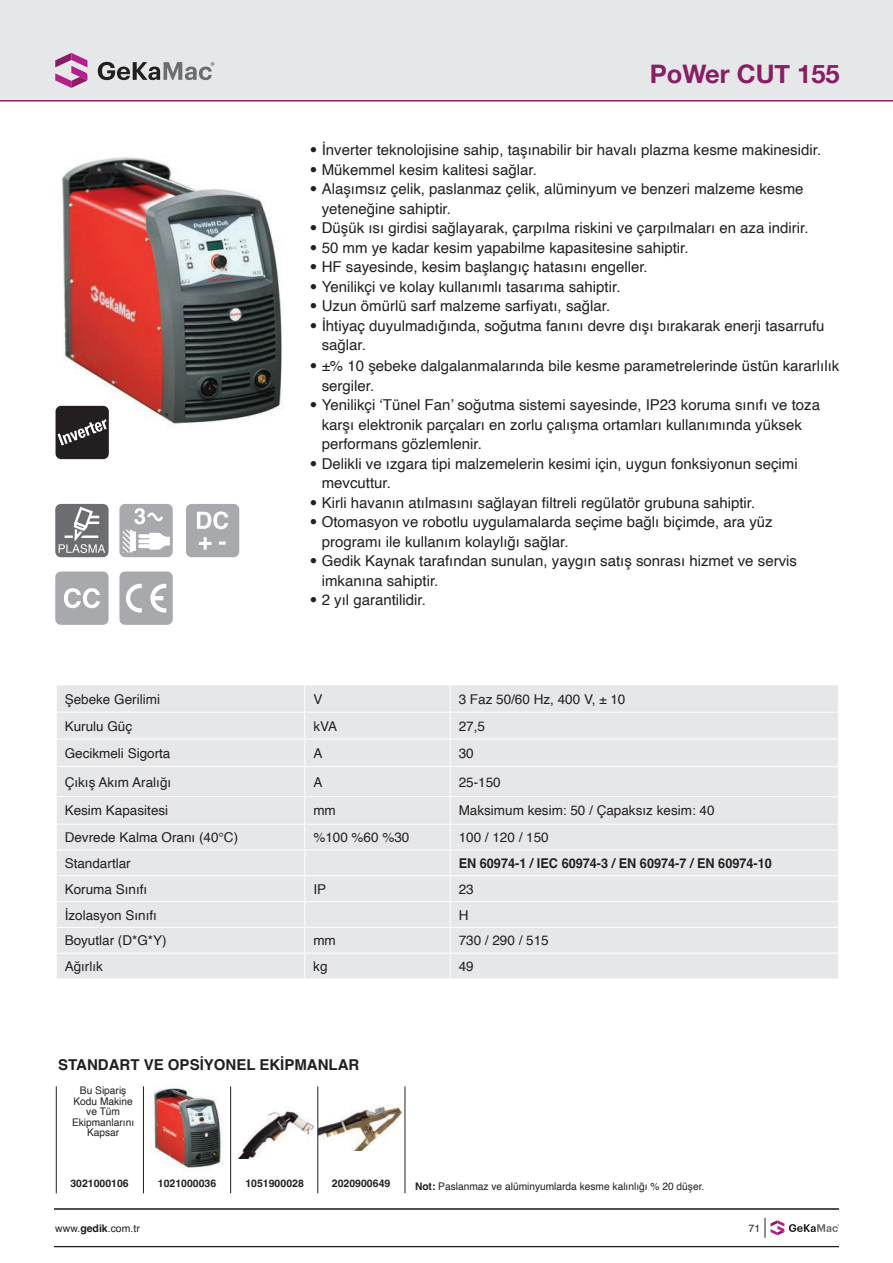
<style>
.page{position:relative;width:893px;height:1263px;background:#fff}
.page>*{position:absolute;margin:0;border:0;box-sizing:border-box;transform-origin:0 0}
.t1{font:700 25.5px "Helvetica Neue";color:#881f65}
.t2{font:15px/19.5px "Helvetica";color:#231f20}
.t3{font:700 15px "Helvetica";color:#231f20}
.t4{font:13.5px "Helvetica";color:#231f20}
.t5{font:700 13.5px "Helvetica";color:#231f20;scale:.94 1}
.t6{font:10.5px/10.5px "Helvetica";color:#231f20;text-align:center}
.t7{font:700 10.5px "Helvetica";color:#231f20}
.s1{font-family:"Helvetica Neue LT Std";font-stretch:condensed}
.s2{font-weight:700}
</style>
<div class="page">
<svg style="left:765px;top:1218px;width:74px;height:20px"></svg>
<hr style="left:54px;top:1208px;width:785px;height:1px;background:#231f20">
<hr style="left:54px;top:1209px;width:785px;height:1px;background:#231f20">
<hr style="left:54px;top:1246px;width:785px;height:1px;background:#231f20">
<div style="left:0;top:0;width:893px;height:101px;background:#e6e7e9"></div>
<hr style="left:0;top:100px;width:893px;height:2px;background:#881f65">
<svg style="left:55px;top:53px;width:32px;height:35px"></svg>
<svg style="left:98px;top:62px;width:116px;height:18px"></svg>
<div style="left:119px;top:504px;width:54px;height:53px;background:#a8a9ad;border-radius:6px"></div>
<svg style="left:122px;top:508px;width:48px;height:45px"></svg>
<img style="left:55px;top:157px;width:228px;height:275px">
<div style="left:55px;top:571px;width:54px;height:54px;background:#a8a9ad;border-radius:6px"></div>
<svg style="left:64px;top:588px;width:36px;height:20px"></svg>
<div style="left:55px;top:504px;width:54px;height:53px;background:#6c6d70;border-radius:6px"></div>
<svg style="left:59px;top:507px;width:46px;height:46px"></svg>
<div style="left:186px;top:504px;width:53px;height:53px;background:#a8a9ad;border-radius:6px"></div>
<svg style="left:197px;top:511px;width:31px;height:18px"></svg>
<svg style="left:199px;top:537px;width:26px;height:13px"></svg>
<div style="left:56px;top:406px;width:53px;height:53px;background:#231f20;border-radius:6px"></div>
<svg style="left:58px;top:419px;width:49px;height:26px"></svg>
<div style="left:57px;top:686px;width:781px;height:293px;background:#e6e7e9"></div>
<hr style="left:56px;top:712px;width:249px;height:1px;background:#fff">
<hr style="left:305px;top:712px;width:145px;height:1px;background:#fff">
<hr style="left:450px;top:712px;width:388px;height:1px;background:#fff">
<hr style="left:56px;top:739px;width:249px;height:1px;background:#fff">
<hr style="left:305px;top:739px;width:145px;height:1px;background:#fff">
<hr style="left:450px;top:739px;width:388px;height:1px;background:#fff">
<hr style="left:56px;top:766px;width:249px;height:1px;background:#fff">
<hr style="left:305px;top:766px;width:145px;height:1px;background:#fff">
<hr style="left:450px;top:766px;width:388px;height:1px;background:#fff">
<hr style="left:56px;top:796px;width:249px;height:1px;background:#fff">
<hr style="left:305px;top:796px;width:145px;height:1px;background:#fff">
<hr style="left:450px;top:796px;width:388px;height:1px;background:#fff">
<hr style="left:56px;top:824px;width:249px;height:1px;background:#fff">
<hr style="left:305px;top:824px;width:145px;height:1px;background:#fff">
<hr style="left:450px;top:824px;width:388px;height:1px;background:#fff">
<hr style="left:56px;top:850px;width:249px;height:1px;background:#fff">
<hr style="left:305px;top:850px;width:145px;height:1px;background:#fff">
<hr style="left:450px;top:850px;width:388px;height:1px;background:#fff">
<hr style="left:56px;top:875px;width:249px;height:1px;background:#fff">
<hr style="left:305px;top:875px;width:145px;height:1px;background:#fff">
<hr style="left:450px;top:875px;width:388px;height:1px;background:#fff">
<hr style="left:56px;top:901px;width:249px;height:1px;background:#fff">
<hr style="left:305px;top:901px;width:145px;height:1px;background:#fff">
<hr style="left:450px;top:901px;width:388px;height:1px;background:#fff">
<hr style="left:56px;top:927px;width:249px;height:1px;background:#fff">
<hr style="left:305px;top:927px;width:145px;height:1px;background:#fff">
<hr style="left:450px;top:927px;width:388px;height:1px;background:#fff">
<hr style="left:56px;top:953px;width:249px;height:1px;background:#fff">
<hr style="left:305px;top:953px;width:145px;height:1px;background:#fff">
<svg style="left:304px;top:686px;width:1px;height:293px"></svg>
<hr style="left:450px;top:953px;width:388px;height:1px;background:#fff">
<svg style="left:450px;top:686px;width:1px;height:293px"></svg>
<img style="left:319px;top:1105px;width:84px;height:46px">
<img style="left:153px;top:1087px;width:71px;height:84px">
<hr style="left:56px;top:1086px;width:1px;height:107px;background:#231f20">
<hr style="left:143px;top:1086px;width:1px;height:107px;background:#231f20">
<hr style="left:230px;top:1086px;width:1px;height:107px;background:#231f20">
<hr style="left:318px;top:1086px;width:1px;height:107px;background:#231f20">
<hr style="left:405px;top:1086px;width:1px;height:107px;background:#231f20">
<img style="left:238px;top:1111px;width:77px;height:48px">
<div style="left:119px;top:571px;width:54px;height:54px;background:#a8a9ad;border-radius:6px"></div>
<svg style="left:126px;top:584px;width:40px;height:29px"></svg>
<p class="t1" style="left:650px;top:54px;width:191px">PoWer CUT 155</p>
<p class="t2" style="left:310px;top:141px;width:513px"><span class="s1">•</span> İnverter teknolojisine sahip, taşınabilir bir havalı plazma kesme makinesidir.</p>
<p class="t2" style="left:310px;top:160px;width:229px"><span class="s1">•</span> Mükemmel kesim kalitesi sağlar.</p>
<p class="t2" style="left:322px;top:180px;width:483px;text-indent:-12px"><span class="s1">•</span> Alaşımsız çelik, paslanmaz çelik, alüminyum ve benzeri malzeme kesme yeteneğine sahiptir.</p>
<p class="t2" style="left:310px;top:219px;width:500px"><span class="s1">•</span> Düşük ısı girdisi sağlayarak, çarpılma riskini ve çarpılmaları en aza indirir.</p>
<p class="t2" style="left:310px;top:238px;width:380px"><span class="s1">•</span> 50 mm ye kadar kesim yapabilme kapasitesine sahiptir.</p>
<p class="t2" style="left:310px;top:258px;width:340px"><span class="s1">•</span> HF sayesinde, kesim başlangıç hatasını engeller.</p>
<p class="t2" style="left:310px;top:277px;width:312px"><span class="s1">•</span> Yenilikçi ve kolay kullanımlı tasarıma sahiptir.</p>
<p class="t2" style="left:310px;top:297px;width:302px"><span class="s1">•</span> Uzun ömürlü sarf malzeme sarfiyatı, sağlar.</p>
<p class="t2" style="left:322px;top:316px;width:504px;text-indent:-12px"><span class="s1">•</span> İhtiyaç duyulmadığında, soğutma fanını devre dışı bırakarak enerji tasarrufu sağlar.</p>
<p class="t2" style="left:322px;top:357px;width:519px;text-indent:-12px"><span class="s1">•</span> ±% 10 şebeke dalgalanmalarında bile kesme parametrelerinde üstün kararlılık sergiler.</p>
<p class="t2" style="left:322px;top:396px;width:500px;text-indent:-12px"><span class="s1">•</span> Yenilikçi ‘Tünel Fan’ soğutma sistemi sayesinde, IP23 koruma sınıfı ve toza karşı elektronik parçaları en zorlu çalışma ortamları kullanımında yüksek performans gözlemlenir.</p>
<p class="t2" style="left:322px;top:454px;width:477px;text-indent:-12px"><span class="s1">•</span> Delikli ve ızgara tipi malzemelerin kesimi için, uygun fonksiyonun seçimi mevcuttur.</p>
<p class="t2" style="left:310px;top:493px;width:447px"><span class="s1">•</span> Kirli havanın atılmasını sağlayan filtreli regülatör grubuna sahiptir.</p>
<p class="t2" style="left:322px;top:513px;width:453px;text-indent:-12px"><span class="s1">•</span> Otomasyon ve robotlu uygulamalarda seçime bağlı biçimde, ara yüz programı ile kullanım kolaylığı sağlar.</p>
<p class="t2" style="left:322px;top:552px;width:477px;text-indent:-12px"><span class="s1">•</span> Gedik Kaynak tarafından sunulan, yaygın satış sonrası hizmet ve servis imkanına sahiptir.</p>
<p class="t2" style="left:310px;top:591px;width:118px"><span class="s1">•</span> 2 yıl garantilidir.</p>
<p class="t4" style="left:65px;top:688px;width:97px">Şebeke Gerilimi</p>
<p class="t4" style="left:313px;top:688px;width:11px">V</p>
<p class="t4" style="left:459px;top:688px;width:168px">3 Faz 50/60 Hz, 400 V, ± 10</p>
<p class="t4" style="left:65px;top:715px;width:69px">Kurulu Güç</p>
<p class="t4" style="left:313px;top:715px;width:25px">kVA</p>
<p class="t4" style="left:459px;top:715px;width:28px">27,5</p>
<p class="t4" style="left:65px;top:743px;width:107px">Gecikmeli Sigorta</p>
<p class="t4" style="left:313px;top:743px;width:11px">A</p>
<p class="t4" style="left:459px;top:743px;width:17px">30</p>
<p class="t4" style="left:65px;top:771px;width:108px">Çıkış Akım Aralığı</p>
<p class="t4" style="left:313px;top:771px;width:11px">A</p>
<p class="t4" style="left:459px;top:771px;width:44px">25-150</p>
<p class="t4" style="left:65px;top:800px;width:105px">Kesim Kapasitesi</p>
<p class="t4" style="left:313px;top:800px;width:24px">mm</p>
<p class="t4" style="left:459px;top:800px;width:257px">Maksimum kesim: 50 / Çapaksız kesim: 40</p>
<p class="t4" style="left:65px;top:827px;width:175px">Devrede Kalma Oranı (40°C)</p>
<p class="t4" style="left:313px;top:827px;width:98px">%100 %60 %30</p>
<p class="t4" style="left:459px;top:827px;width:92px">100 / 120 / 150</p>
<p class="t4" style="left:65px;top:853px;width:68px">Standartlar</p>
<p class="t5" style="left:459px;top:855px;width:335px">EN 60974-1 / IEC 60974-3 / EN 60974-7 / EN 60974-10</p>
<p class="t4" style="left:65px;top:878px;width:84px">Koruma Sınıfı</p>
<p class="t4" style="left:313px;top:878px;width:14px">IP</p>
<p class="t4" style="left:459px;top:878px;width:17px">23</p>
<p class="t4" style="left:65px;top:904px;width:94px">İzolasyon Sınıfı</p>
<p class="t4" style="left:459px;top:904px;width:11px">H</p>
<p class="t4" style="left:65px;top:930px;width:104px">Boyutlar (D*G*Y)</p>
<p class="t4" style="left:313px;top:930px;width:24px">mm</p>
<p class="t4" style="left:459px;top:930px;width:92px">730 / 290 / 515</p>
<p class="t4" style="left:65px;top:956px;width:40px">Ağırlık</p>
<p class="t4" style="left:313px;top:956px;width:16px">kg</p>
<p class="t4" style="left:459px;top:956px;width:17px">49</p>
<p class="t3" style="left:58px;top:1055px;width:303px">STANDART VE OPSİYONEL EKİPMANLAR</p>
<p class="t6" style="left:72px;top:1085px;width:64px">Bu Sipariş<br>Kodu Makine ve Tüm<br>Ekipmanlarını<br>Kapsar</p>
<p class="t7" style="left:70px;top:1177px;width:60px">3021000106</p>
<p class="t7" style="left:158px;top:1177px;width:60px">1021000036</p>
<p class="t7" style="left:245px;top:1177px;width:60px">1051900028</p>
<p class="t7" style="left:332px;top:1177px;width:60px">2020900649</p>
<p class="t6" style="left:415px;top:1181px;width:291px"><span class="s2">Not:</span> Paslanmaz ve alüminyumlarda kesme kalınlığı % 20 düşer.</p>
<p class="t6" style="left:55px;top:1223px;width:86px">www.<span class="s2">gedik</span>.com.tr</p>
<p class="t6" style="left:749px;top:1223px;width:13px">71</p>
</div>
